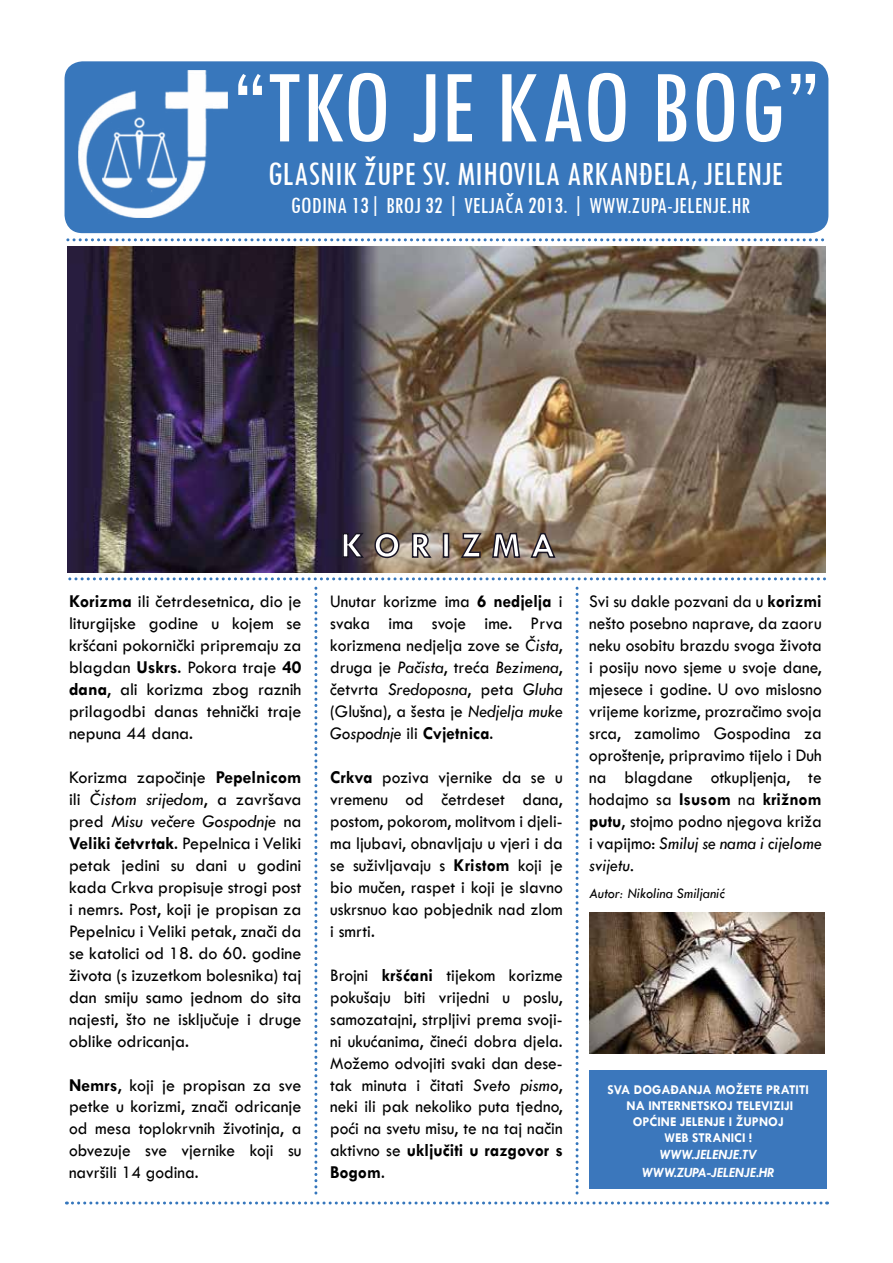
<style>
.page{position:relative;width:893px;height:1263px;background:#fff}
.page>*{position:absolute;margin:0;border:0;box-sizing:border-box;transform-origin:0 0}
.t1{font:condensed 108px "Tw Cen";color:#fff}
.t2{font:700 36.6px "Tw Cen";color:#fff}
.t3{font:condensed 35.25px "Tw Cen";color:#fff}
.t4{font:condensed 24px "Tw Cen";color:#fff}
.t5{font:18.3px/21.9px "Tw Cen";color:#000;text-align:justify;scale:.95 1}
.t6{font:18.3px/21.9px "Tw Cen";color:#000;text-align:justify}
.t7{font:italic 15px "Tw Cen";color:#000;scale:.95 1}
.t8{font:italic 700 14.25px/17.1px "Tw Cen";color:#fff;text-align:center}
.t9{font:700 13.5px/16.2px "Tw Cen";color:#fff;text-align:center}
.s1{font-weight:700}
.s2{font-style:italic}
</style>
<div class="page">
<div style="left:65px;top:61px;width:763px;height:172px;background:#3877bc;border-radius:18px"></div>
<img style="left:78px;top:70px;width:149px;height:147px">
<svg style="left:70px;top:577px;width:756px;height:3px"></svg>
<svg style="left:66px;top:588px;width:762px;height:616px"></svg>
<div style="left:589px;top:1070px;width:238px;height:118px;background:#3b77bc"></div>
<img style="left:68px;top:246px;width:757px;height:326px">
<svg style="left:68px;top:238px;width:757px;height:3px"></svg>
<svg style="left:342px;top:532px;width:23px;height:27px"></svg>
<svg style="left:374px;top:532px;width:26px;height:27px"></svg>
<svg style="left:411px;top:532px;width:22px;height:27px"></svg>
<div style="left:443px;top:533px;width:6px;height:25px;border:2px solid #181422"></div>
<svg style="left:459px;top:532px;width:24px;height:27px"></svg>
<svg style="left:491px;top:532px;width:30px;height:27px"></svg>
<svg style="left:530px;top:532px;width:27px;height:27px"></svg>
<img style="left:589px;top:912px;width:235px;height:142px">
<h1 class="t1" style="left:231px;top:42px;width:589px">“TKO JE KAO BOG”</h1>
<h3 class="t3" style="left:268px;top:152px;width:517px">GLASNIK ŽUPE SV. MIHOVILA ARKANĐELA, JELENJE</h3>
<h3 class="t4" style="left:291px;top:191px;width:461px">GODINA 13| BROJ 32 | VELJAČA 2013. | WWW.ZUPA-JELENJE.HR</h3>
<p class="t6" style="left:69px;top:590px;width:234px"><span class="s1">Korizma</span> ili četrdesetnica, dio je liturgijske godine u kojem se kršćani pokornički pripremaju za blagdan <span class="s1">Uskrs</span>. Pokora traje <span class="s1">40 dana</span>, ali korizma zbog raznih prilagodbi danas tehnički traje nepuna 44 dana.</p>
<p class="t6" style="left:69px;top:766px;width:234px">Korizma započinje <span class="s1">Pepelnicom </span>ili <span class="s2">Čistom srijedom</span>, a završava pred <span class="s2">Misu večere Gospodnje</span> na <span class="s1">Veliki četvrtak</span>. Pepelnica i Veliki petak jedini su dani u godini kada Crkva propisuje strogi post i nemrs. Post, koji je propisan za Pepelnicu i Veliki petak, znači da se katolici od 18. do 60. godine života (s izuzetkom bolesnika) taj dan smiju samo jednom do sita najesti, što ne isključuje i druge oblike odricanja.</p>
<p class="t6" style="left:69px;top:1074px;width:234px"><span class="s1">Nemrs</span>, koji je propisan za sve petke u korizmi, znači odricanje od mesa toplokrvnih životinja, a obvezuje sve vjernike koji su navršili 14 godina.</p>
<h2 class="t2" style="left:341px;top:523px;width:217px">K O R I Z M A</h2>
<p class="t5" style="left:330px;top:590px;width:246px">Unutar korizme ima <span class="s1">6 nedjelja</span> i svaka ima svoje ime. Prva korizmena nedjelja zove se <span class="s2">Čista</span>, druga je <span class="s2">Pačista</span>, treća <span class="s2">Bezimena</span>, četvrta <span class="s2">Sredoposna</span>, peta <span class="s2">Gluha </span>(Glušna), a šesta je <span class="s2">Nedjelja muke Gospodnje</span> ili <span class="s1">Cvjetnica</span>.</p>
<p class="t5" style="left:330px;top:766px;width:246px"><span class="s1">Crkva</span> poziva vjernike da se u vremenu od četrdeset dana, postom, pokorom, molitvom i djeli&shy;ma ljubavi, obnavljaju u vjeri i da se suživljavaju s <span class="s1">Kristom</span> koji je bio mučen, raspet i koji je slavno uskrsnuo kao pobjednik nad zlom i smrti.</p>
<p class="t5" style="left:330px;top:964px;width:246px">Brojni <span class="s1">kršćani</span> tijekom korizme pokušaju biti vrijedni u poslu, samozatajni, strpljivi prema svoji&shy;ni ukućanima, čineći dobra djela.<br>Možemo odvojiti svaki dan dese&shy;tak minuta i čitati <span class="s2">Sveto pismo</span>, neki ili pak nekoliko puta tjedno, poći na svetu misu, te na taj način aktivno se <span class="s1">uključiti u razgovor s Bogom</span>.</p>
<p class="t5" style="left:589px;top:590px;width:246px">Svi su dakle pozvani da u <span class="s1">korizmi </span>nešto posebno naprave, da zaoru neku osobitu brazdu svoga života i posiju novo sjeme u svoje dane, mjesece i godine. U ovo mislosno vrijeme korizme, prozračimo svoja srca, zamolimo Gospodina za oproštenje, pripravimo tijelo i Duh na blagdane otkupljenja, te hodajmo sa <span class="s1">Isusom</span> na <span class="s1">križnom putu</span>, stojmo podno njegova križa i vapijmo: <span class="s2">Smiluj se nama i cijelome svijetu.</span></p>
<p class="t7" style="left:589px;top:884px;width:144px">Autor: Nikolina Smiljanić</p>
<p class="t9" style="left:607px;top:1081px;width:203px">SVA DOGAĐANJA MOŽETE PRATITI<br>NA INTERNETSKOJ TELEVIZIJI<br>OPĆINE JELENJE I ŽUPNOJ<br>WEB STRANICI !</p>
<p class="t8" style="left:642px;top:1146px;width:134px">WWW.JELENJE.TV<br>WWW.ZUPA-JELENJE.HR</p>
</div>
